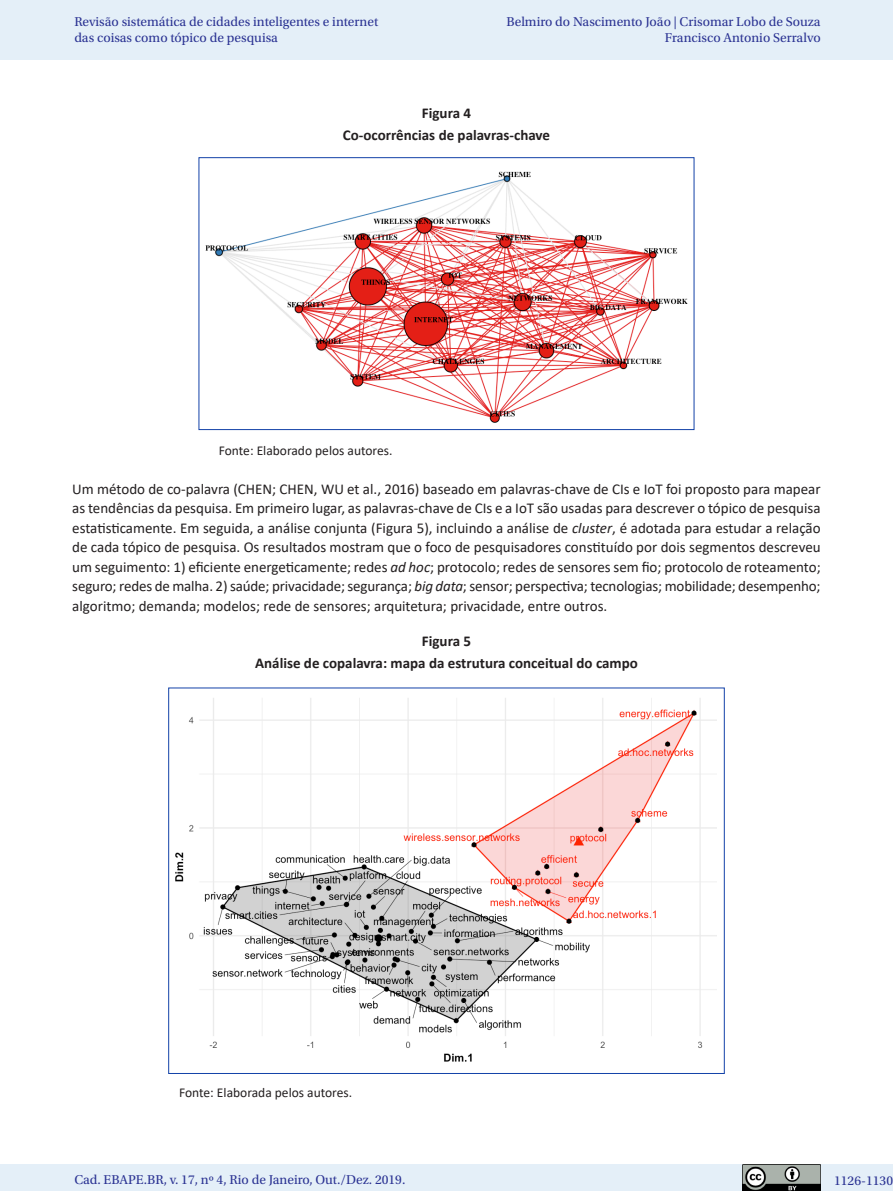
<style>
.page{position:relative;width:893px;height:1191px;background:#fff}
.page>*{position:absolute;margin:0;border:0;box-sizing:border-box;transform-origin:0 0}
._06_0_texto{font:15px/19.5px "Calibri";color:#231f20;text-align:justify}
._08_2_tabela_titulo{font:700 15px "Calibri";color:#231f20}
.t1{font:13.5px/16.5px "Utopia Std";color:#2b3393}
._00__fonte_legenda_f{font:13.5px "Calibri";color:#231f20}
.s1{font-style:italic}
</style>
<div class="page">
<div style="left:0;top:0;width:893px;height:60px;background:#e4eff8"></div>
<div style="left:0;top:1164px;width:893px;height:27px;background:#e4eff8"></div>
<img style="left:743px;top:1164px;width:78px;height:27px">
<img style="left:205px;top:171px;width:483px;height:252px">
<div style="left:199px;top:157px;width:495px;height:273px;border:1px solid #1342a8"></div>
<img style="left:175px;top:698px;width:541px;height:364px">
<p class="t1" style="left:74px;top:13px;width:305px">Revisão sistemática de cidades inteligentes e internet das coisas como tópico de pesquisa</p>
<p class="t1" style="left:506px;top:13px;width:316px;text-align:right">Belmiro do Nascimento João | Crisomar Lobo de Souza<br>Francisco Antonio Serralvo</p>
<p class="_08_2_tabela_titulo" style="left:422px;top:102px;width:51px">Figura 4</p>
<p class="_08_2_tabela_titulo" style="left:343px;top:124px;width:209px">Co-ocorrências de palavras-chave</p>
<p class="_00__fonte_legenda_f" style="left:219px;top:441px;width:175px">Fonte: Elaborado pelos autores.</p>
<p class="_06_0_texto" style="left:72px;top:478px;width:750px">Um método de co-palavra (CHEN; CHEN, WU et al., 2016) baseado em palavras-chave de CIs e IoT foi proposto para mapear as tendências da pesquisa. Em primeiro lugar, as palavras-chave de CIs e a IoT são usadas para descrever o tópico de pesquisa estatisticamente. Em seguida, a análise conjunta (Figura 5), incluindo a análise de <span class="s1">cluster</span>, é adotada para estudar a relação de cada tópico de pesquisa. Os resultados mostram que o foco de pesquisadores constituído por dois segmentos descreveu um seguimento: 1) eficiente energeticamente; redes <span class="s1">ad hoc</span>; protocolo; redes de sensores sem fio; protocolo de roteamento; seguro; redes de malha. 2) saúde; privacidade; segurança; <span class="s1">big data</span>; sensor; perspectiva; tecnologias; mobilidade; desempenho; algoritmo; demanda; modelos; rede de sensores; arquitetura; privacidade, entre outros.</p>
<p class="_08_2_tabela_titulo" style="left:422px;top:630px;width:51px">Figura 5</p>
<p class="_08_2_tabela_titulo" style="left:255px;top:652px;width:384px">Análise de copalavra: mapa da estrutura conceitual do campo</p>
<p class="_00__fonte_legenda_f" style="left:179px;top:1083px;width:175px">Fonte: Elaborada pelos autores.</p>
<p class="t1" style="left:74px;top:1171px;width:333px">Cad. EBAPE.BR, v. 17, nº 4, Rio de Janeiro, Out./Dez. 2019.</p>
<p class="t1" style="left:834px;top:1172px;width:60px">1126-1130</p>
</div>
